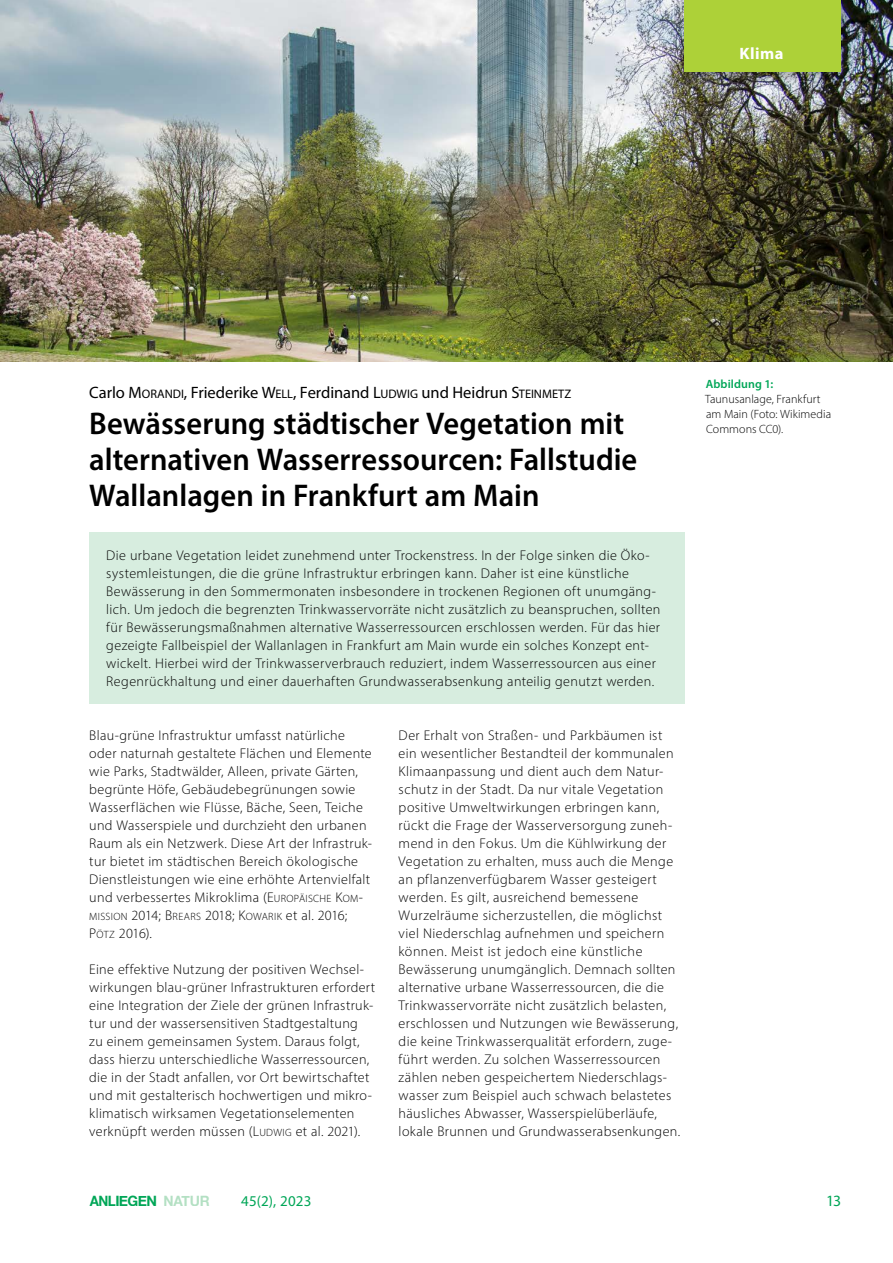
<style>
.page{position:relative;width:893px;height:1263px;background:#fff}
.page>*{position:absolute;margin:0;border:0;box-sizing:border-box;transform-origin:0 0}
.H__Haupttitel{font:600 31.5px/36px "Myriad Pro";color:#000}
.Autor{font:16.5px "Myriad Pro";letter-spacing:-.005em;color:#000}
.t1{font:700 16.5px "Myriad Pro";letter-spacing:.03em;color:#fff}
.t2{font:15.75px "Myriad Pro";color:#00a657}
.t3{font:15px "Myriad Pro";letter-spacing:.01em;color:#00a657}
.t4{font:700 14.25px "Helvetica Neue";letter-spacing:-.035em;color:#00a657;scale:.94 1}
.P__Fließtext_2Sp{font:300 14.1px/18px "Myriad Pro";letter-spacing:.025em;color:#000}
.Bildlegende_linksbün{font:300 12px/15px "Myriad Pro";letter-spacing:.005em;color:#000}
.Bildlegende_Headline{font:600 12px "Myriad Pro";letter-spacing:.01em;color:#00a657}
.s1{font-style:inherit}
.s2{font-size:12.3px}
.s3{font-size:10.65px}
.s4{color:rgb(104 193 135/.5)}
</style>
<div class="page">
<div style="left:89px;top:532px;width:596px;height:172px;background:#d7eddf"></div>
<img style="left:0;top:0;width:893px;height:362px">
<div style="left:674px;top:0;width:184px;height:89px;background:#000;opacity:.4"></div>
<div style="left:685px;top:0;width:156px;height:71px;background:#add138"></div>
<p class="t1" style="left:739px;top:43px;width:45px">Klima</p>
<p class="Autor" style="left:89px;top:382px;width:484px">Carlo <span class="s1">M</span><span class="s2">ORANDI</span>, Friederike <span class="s1">W</span><span class="s2">ELL</span>, Ferdinand <span class="s1">L</span><span class="s2">UDWIG</span> und Heidrun <span class="s1">S</span><span class="s2">TEINMETZ</span></p>
<p class="H__Haupttitel" style="left:89px;top:404px;width:550px">Bewässerung städtischer Vegetation mit alternativen Wasserressourcen: Fallstudie<br>Wallanlagen in Frankfurt am Main</p>
<p class="P__Fließtext_2Sp" style="left:106px;top:546px;width:556px">Die urbane Vegetation leidet zunehmend unter Trockenstress. In der Folge sinken die Öko&shy;systemleistungen, die die grüne Infrastruktur erbringen kann. Daher ist eine künstliche Bewässerung in den Sommermonaten insbesondere in trockenen Regionen oft unumgäng&shy;lich. Um jedoch die begrenzten Trinkwasservorräte nicht zusätzlich zu beanspruchen, sollten für Bewässerungsmaßnahmen alternative Wasserressourcen erschlossen werden. Für das hier gezeigte Fallbeispiel der Wallanlagen in Frankfurt am Main wurde ein solches Konzept ent&shy;wickelt. Hierbei wird der Trinkwasserverbrauch reduziert, indem Wasserressourcen aus einer Regenrückhaltung und einer dauerhaften Grundwasserabsenkung anteilig genutzt werden.</p>
<p class="P__Fließtext_2Sp" style="left:89px;top:726px;width:284px">Blau-grüne Infrastruktur umfasst natürliche oder naturnah gestaltete Flächen und Elemente wie Parks, Stadtwälder, Alleen, private Gärten, begrünte Höfe, Gebäudebegrünungen sowie Wasserflächen wie Flüsse, Bäche, Seen, Teiche und Wasserspiele und durchzieht den urbanen Raum als ein Netzwerk. Diese Art der Infrastruk&shy;tur bietet im städtischen Bereich ökologische Dienstleistungen wie eine erhöhte Artenvielfalt und verbessertes Mikroklima (<span class="s1">E</span><span class="s3">UROPÄISCHE</span> <span class="s1">K</span><span class="s3">OM</span><span class="s1">-</span><span class="s3">MISSION</span> 2014; <span class="s1">B</span><span class="s3">REARS</span> 2018; <span class="s1">K</span><span class="s3">OWARIK</span> et al. 2016; <span class="s1">P</span><span class="s3">ÖTZ</span> 2016).</p>
<p class="P__Fließtext_2Sp" style="left:89px;top:960px;width:287px">Eine effektive Nutzung der positiven Wechsel&shy;wirkungen blau-grüner Infrastrukturen erfordert eine Integration der Ziele der grünen Infrastruk&shy;tur und der wassersensitiven Stadtgestaltung<br>zu einem gemeinsamen System. Daraus folgt, dass hierzu unterschiedliche Wasserressourcen, die in der Stadt anfallen, vor Ort bewirtschaftet und mit gestalterisch hochwertigen und mikro&shy;klimatisch wirksamen Vegetationselementen verknüpft werden müssen (<span class="s1">L</span><span class="s3">UDWIG</span> et al. 2021).</p>
<p class="P__Fließtext_2Sp" style="left:399px;top:726px;width:283px">Der Erhalt von Straßen- und Parkbäumen ist ein wesentlicher Bestandteil der kommunalen Klimaanpassung und dient auch dem Natur&shy;schutz in der Stadt. Da nur vitale Vegetation positive Umweltwirkungen erbringen kann, rückt die Frage der Wasserversorgung zuneh&shy;mend in den Fokus. Um die Kühlwirkung der Vegetation zu erhalten, muss auch die Menge an pflanzenverfügbarem Wasser gesteigert werden. Es gilt, ausreichend bemessene Wurzelräume sicherzustellen, die möglichst viel Niederschlag aufnehmen und speichern können. Meist ist jedoch eine künstliche Bewässerung unumgänglich. Demnach sollten alternative urbane Wasserressourcen, die die Trinkwasservorräte nicht zusätzlich belasten, erschlossen und Nutzungen wie Bewässerung, die keine Trinkwasserqualität erfordern, zuge&shy;führt werden. Zu solchen Wasserressourcen zählen neben gespeichertem Niederschlags&shy;wasser zum Beispiel auch schwach belastetes häusliches Abwasser, Wasserspielüberläufe, lokale Brunnen und Grundwasserabsenkungen.</p>
<p class="Bildlegende_Headline" style="left:706px;top:376px;width:69px">Abbildung 1:</p>
<p class="Bildlegende_linksbün" style="left:705px;top:391px;width:127px">Taunusanlage, Frankfurt am Main (Foto: Wikimedia<br>Commons CC0).</p>
<p class="t4" style="left:90px;top:1189px;width:129px">ANLIEGEN <span class="s4">NATUR</span></p>
<p class="t3" style="left:241px;top:1191px;width:72px">45(2), 2023</p>
<p class="t2" style="left:826px;top:1191px;width:17px">13</p>
</div>
